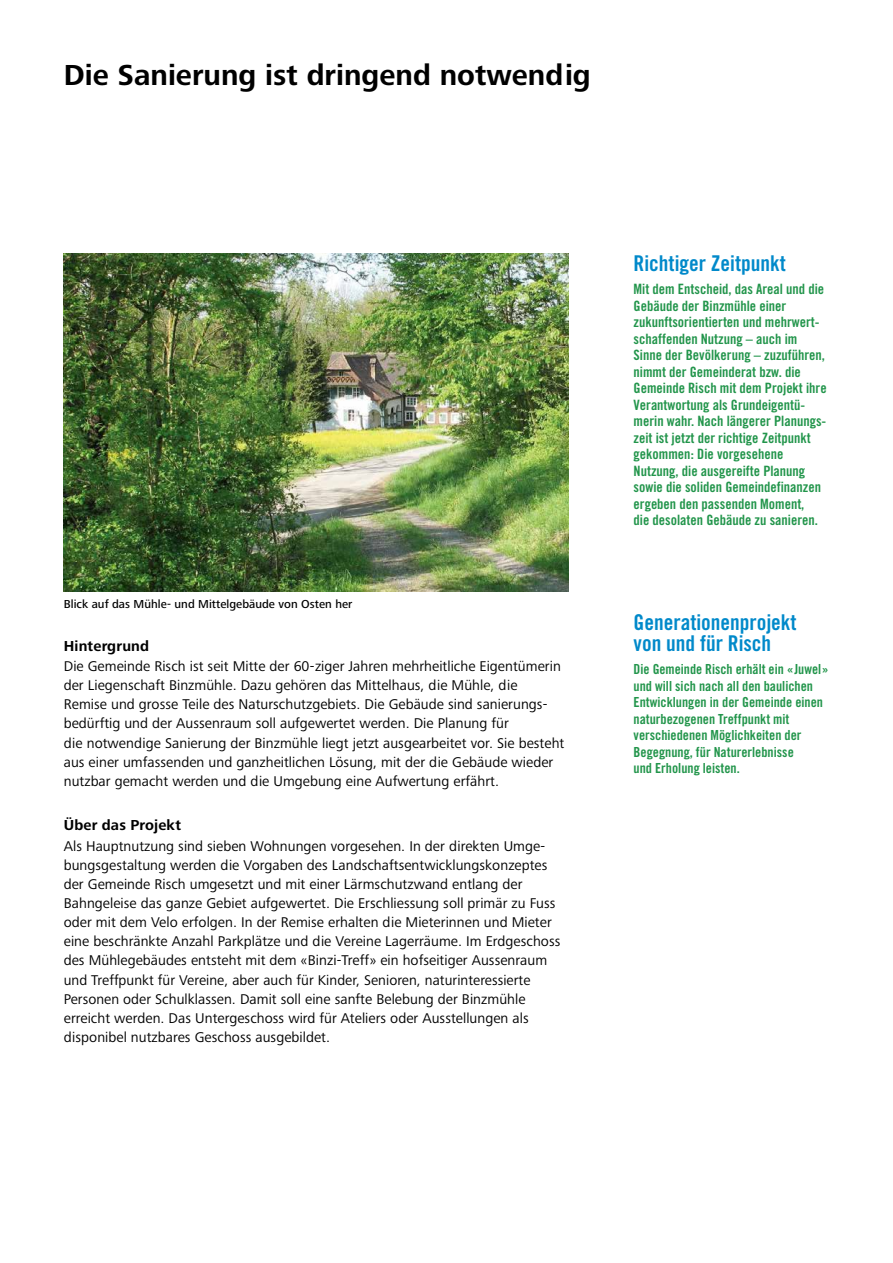
<style>
.page{position:relative;width:893px;height:1263px;background:#fff}
.page>*{position:absolute;margin:0;border:0;box-sizing:border-box;transform-origin:0 0}
.t1{font:700 30px "Frutiger Next Pro";color:#000}
.Randspalte_Titel{font:21.75px/21.8px "Trade Gothic Bold Cond Twenty";color:#0089ca}
.Zwischentitel{font:700 15px "Frutiger Next Pro";letter-spacing:.01em;color:#000}
.Grundtext{font:14.7px/19.2px "Frutiger Next Pro";letter-spacing:.005em;color:#000}
.t2{font:14.25px/16.5px "Trade Gothic Bold Cond Twenty";color:#22954b}
.Randspalte{font:13.8px/16.5px "Trade Gothic Bold Cond Twenty";color:#22954b}
.Legende{font:500 12px "Frutiger Next Pro";letter-spacing:.005em;color:#000}
</style>
<div class="page">
<img style="left:64px;top:253px;width:504px;height:338px">
<p class="t1" style="left:64px;top:58px;width:529px">Die Sanierung ist dringend notwendig</p>
<p class="Legende" style="left:64px;top:597px;width:290px">Blick auf das Mühle- und Mittelgebäude von Osten her</p>
<p class="Zwischentitel" style="left:64px;top:637px;width:87px">Hintergrund</p>
<p class="Grundtext" style="left:64px;top:656px;width:502px">Die Gemeinde Risch ist seit Mitte der 60-ziger Jahren mehrheitliche Eigentümerin der Liegenschaft Binzmühle. Dazu gehören das Mittelhaus, die Mühle, die Remise und grosse Teile des Naturschutzgebiets. Die Gebäude sind sanierungs&shy;bedürftig und der Aussenraum soll aufgewertet werden. Die Planung für<br>die notwendige Sanierung der Binzmühle liegt jetzt ausgearbeitet vor. Sie besteht aus einer umfassenden und ganzheitlichen Lösung, mit der die Gebäude wieder nutzbar gemacht werden und die Umgebung eine Aufwertung erfährt.</p>
<p class="Zwischentitel" style="left:64px;top:817px;width:119px">Über das Projekt</p>
<p class="Grundtext" style="left:64px;top:836px;width:498px">Als Hauptnutzung sind sieben Wohnungen vorgesehen. In der direkten Umge&shy;bungsgestaltung werden die Vorgaben des Landschaftsentwicklungskonzeptes der Gemeinde Risch umgesetzt und mit einer Lärmschutzwand entlang der Bahngeleise das ganze Gebiet aufgewertet. Die Erschliessung soll primär zu Fuss oder mit dem Velo erfolgen. In der Remise erhalten die Mieterinnen und Mieter eine beschränkte Anzahl Parkplätze und die Vereine Lagerräume. Im Erdgeschoss des Mühlegebäudes entsteht mit dem «Binzi-Treff» ein hofseitiger Aussenraum und Treffpunkt für Vereine, aber auch für Kinder, Senioren, naturinteressierte Personen oder Schulklassen. Damit soll eine sanfte Belebung der Binzmühle erreicht werden. Das Untergeschoss wird für Ateliers oder Ausstellungen als disponibel nutzbares Geschoss ausgebildet.</p>
<p class="Randspalte_Titel" style="left:634px;top:253px;width:154px">Richtiger Zeitpunkt</p>
<p class="t2" style="left:634px;top:281px;width:195px">Mit dem Entscheid, das Areal und die Gebäude der Binzmühle einer zukunftsorientierten und mehrwert&shy;schaffenden Nutzung – auch im Sinne der Bevölkerung – zuzuführen, nimmt der Gemeinderat bzw. die Gemeinde Risch mit dem Projekt ihre Verantwortung als Grundeigentü&shy;merin wahr. Nach längerer Planungs&shy;zeit ist jetzt der richtige Zeitpunkt gekommen: Die vorgesehene Nutzung, die ausgereifte Planung sowie die soliden Gemeindefinanzen ergeben den passenden Moment,<br>die desolaten Gebäude zu sanieren.</p>
<p class="Randspalte_Titel" style="left:634px;top:611px;width:164px">Generationenprojekt von und für Risch</p>
<p class="Randspalte" style="left:634px;top:661px;width:197px">Die Gemeinde Risch erhält ein «Juwel» und will sich nach all den baulichen Entwicklungen in der Gemeinde einen naturbezogenen Treffpunkt mit verschiedenen Möglichkeiten der Begegnung, für Naturerlebnisse<br>und Erholung leisten.</p>
</div>
